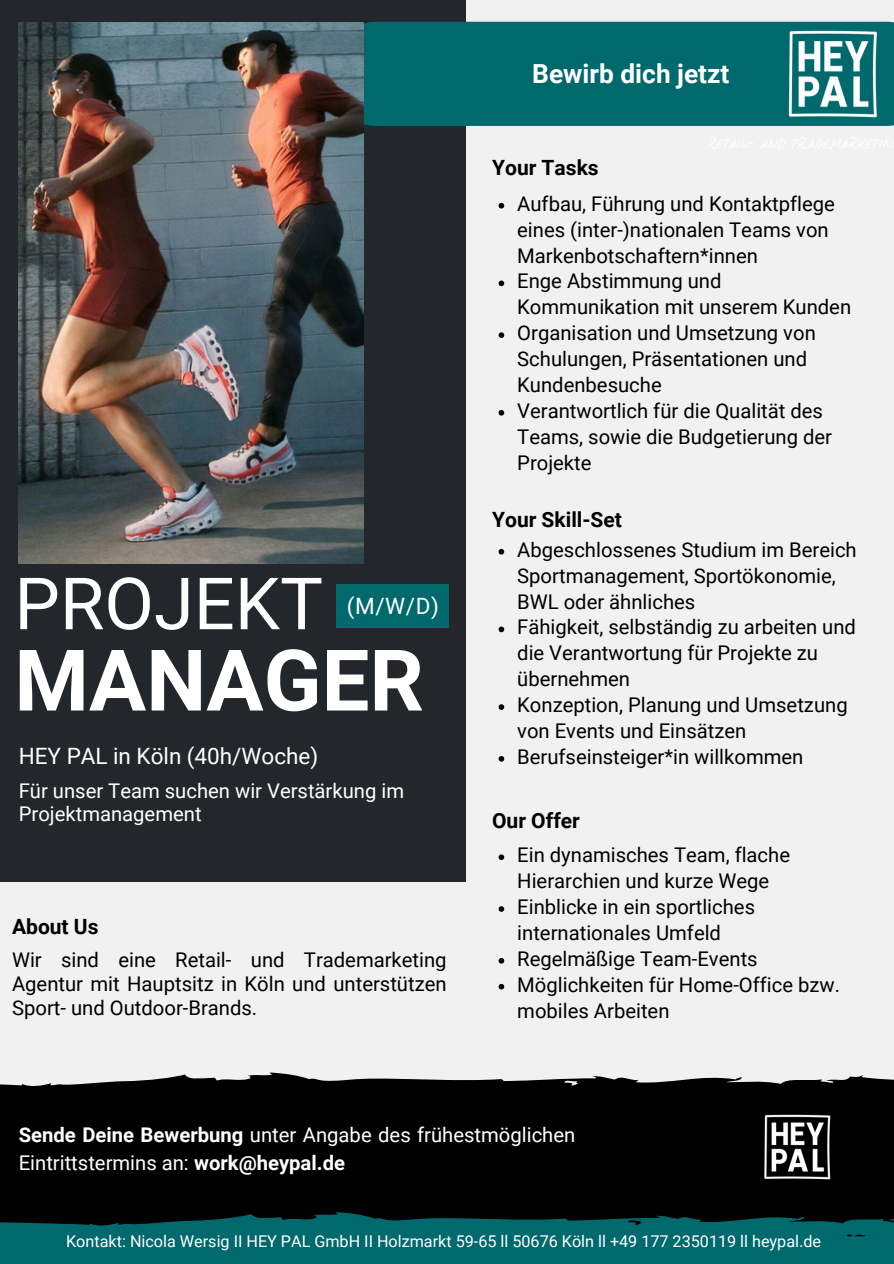
<style>
.page{position:relative;width:894px;height:1264px;background:#fff}
.page>*{position:absolute;margin:0;border:0;box-sizing:border-box;transform-origin:0 0}
.t1{font:700 85.05px "Roboto";color:#fff}
.t2{font:72.15px "Roboto";color:#fff}
.t3{font:700 26.25px "Roboto";color:#fffffe}
.t4{font:22.5px "Roboto";color:#fff}
.t5{font:700 21px "Roboto";color:#000}
.t6{font:20.25px/25.8px "Roboto";color:#000}
.t7{font:20.25px/28.2px "Roboto";color:#fffffe}
.t8{font:20.25px/23.7px "Roboto";color:#fff}
.t9{font:16.2px "Roboto";color:#fffffe}
.s1{color:#fff}
.s2{font-weight:700}
</style>
<div class="page">
<div style="left:0;top:0;width:893px;height:1263px;background:#f1f1f1"></div>
<div style="left:0;top:0;width:465px;height:882px;background:#23262b"></div>
<div style="left:363px;top:22px;width:530px;height:104px;background:#00696e"></div>
<img style="left:19px;top:22px;width:344px;height:541px">
<div style="left:336px;top:584px;width:113px;height:44px;background:#00696e"></div>
<img style="left:690px;top:27px;width:203px;height:122px">
<svg style="left:0;top:1072px;width:893px;height:137px;background:#0f0f0f"></svg>
<img style="left:690px;top:1111px;width:203px;height:76px">
<svg style="left:0;top:1209px;width:893px;height:54px;background:#005357"></svg>
<svg style="left:498px;top:203px;width:6px;height:5px"></svg>
<svg style="left:498px;top:280px;width:6px;height:6px"></svg>
<svg style="left:498px;top:332px;width:6px;height:6px"></svg>
<svg style="left:498px;top:410px;width:6px;height:5px"></svg>
<svg style="left:498px;top:549px;width:6px;height:5px"></svg>
<svg style="left:498px;top:626px;width:6px;height:6px"></svg>
<svg style="left:498px;top:704px;width:6px;height:6px"></svg>
<svg style="left:498px;top:756px;width:6px;height:5px"></svg>
<svg style="left:498px;top:854px;width:6px;height:6px"></svg>
<svg style="left:498px;top:906px;width:6px;height:5px"></svg>
<svg style="left:498px;top:958px;width:6px;height:5px"></svg>
<svg style="left:498px;top:983px;width:6px;height:6px"></svg>
<h3 class="t2" style="left:14px;top:562px;width:310px">PROJEKT</h3>
<p class="t1" style="left:14px;top:631px;width:411px">MANAGER</p>
<h5 class="t4" style="left:19px;top:743px;width:301px">HEY PAL in Köln (40h/Woche)</h5>
<h4 class="t4" style="left:347px;top:593px;width:93px">(M/W/D)</h4>
<p class="t8" style="left:19px;top:779px;width:387px">Für unser Team suchen wir Verstärkung im<br>Projektmanagement</p>
<p class="t5" style="left:12px;top:914px;width:88px">About Us</p>
<p class="t6" style="left:12px;top:948px;width:436px;line-height:23.7px;text-align:justify">Wir sind eine Retail- und Trademarketing Agentur mit Hauptsitz in Köln und unterstützen Sport- und Outdoor-Brands.</p>
<p class="t3" style="left:532px;top:58px;width:199px"><span class="s1">Bewirb</span> dich jetzt</p>
<p class="t5" style="left:492px;top:156px;width:108px">Your Tasks</p>
<p class="t6" style="left:517px;top:191px;width:319px">Aufbau, Führung und Kontaktpflege eines (inter-)nationalen Teams von<br>Markenbotschaftern*innen</p>
<p class="t6" style="left:517px;top:268px;width:335px">Enge Abstimmung und<br>Kommunikation mit unserem Kunden</p>
<p class="t6" style="left:517px;top:320px;width:300px">Organisation und Umsetzung von<br>Schulungen, Präsentationen und<br>Kundenbesuche</p>
<h5 class="t6" style="left:517px;top:398px;width:316px">Verantwortlich für die Qualität des<br>Teams, sowie die Budgetierung der<br>Projekte</h5>
<p class="t5" style="left:492px;top:507px;width:131px">Your Skill-Set</p>
<p class="t6" style="left:517px;top:537px;width:341px">Abgeschlossenes Studium im Bereich<br>Sportmanagement, Sportökonomie,<br>BWL oder ähnliches</p>
<p class="t6" style="left:517px;top:614px;width:340px">Fähigkeit, selbständig zu arbeiten und die Verantwortung für Projekte zu übernehmen</p>
<p class="t6" style="left:517px;top:692px;width:332px">Konzeption, Planung und Umsetzung von Events und Einsätzen</p>
<h5 class="t6" style="left:517px;top:744px;width:287px">Berufseinsteiger*in willkommen</h5>
<p class="t5" style="left:492px;top:808px;width:89px">Our Offer</p>
<p class="t6" style="left:517px;top:842px;width:274px">Ein dynamisches Team, flache<br>Hierarchien und kurze Wege</p>
<p class="t6" style="left:517px;top:894px;width:239px">Einblicke in ein sportliches internationales Umfeld</p>
<p class="t6" style="left:517px;top:946px;width:242px">Regelmäßige Team-Events</p>
<h5 class="t6" style="left:517px;top:971px;width:324px">Möglichkeiten für Home-Office bzw. mobiles Arbeiten</h5>
<p class="t7" style="left:19px;top:1120px;width:558px"><span class="s2">Sende Deine Bewerbung</span> unter Angabe des frühestmöglichen<br>Eintrittstermins an: <span class="s2">work@heypal.de</span></p>
<h6 class="t9" style="left:66px;top:1227px;width:756px">Kontakt: Nicola Wersig II HEY PAL GmbH II Holzmarkt 59-65 ll 50676 Köln ll +49 177 2350119 ll heypal.de</h6>
<p class="t9" style="left:66px;top:1231px;width:756px">Kontakt: Nicola Wersig II HEY PAL GmbH II Holzmarkt 59-65 ll 50676 Köln ll +49 177 2350119 ll heypal.de</p>
</div>
